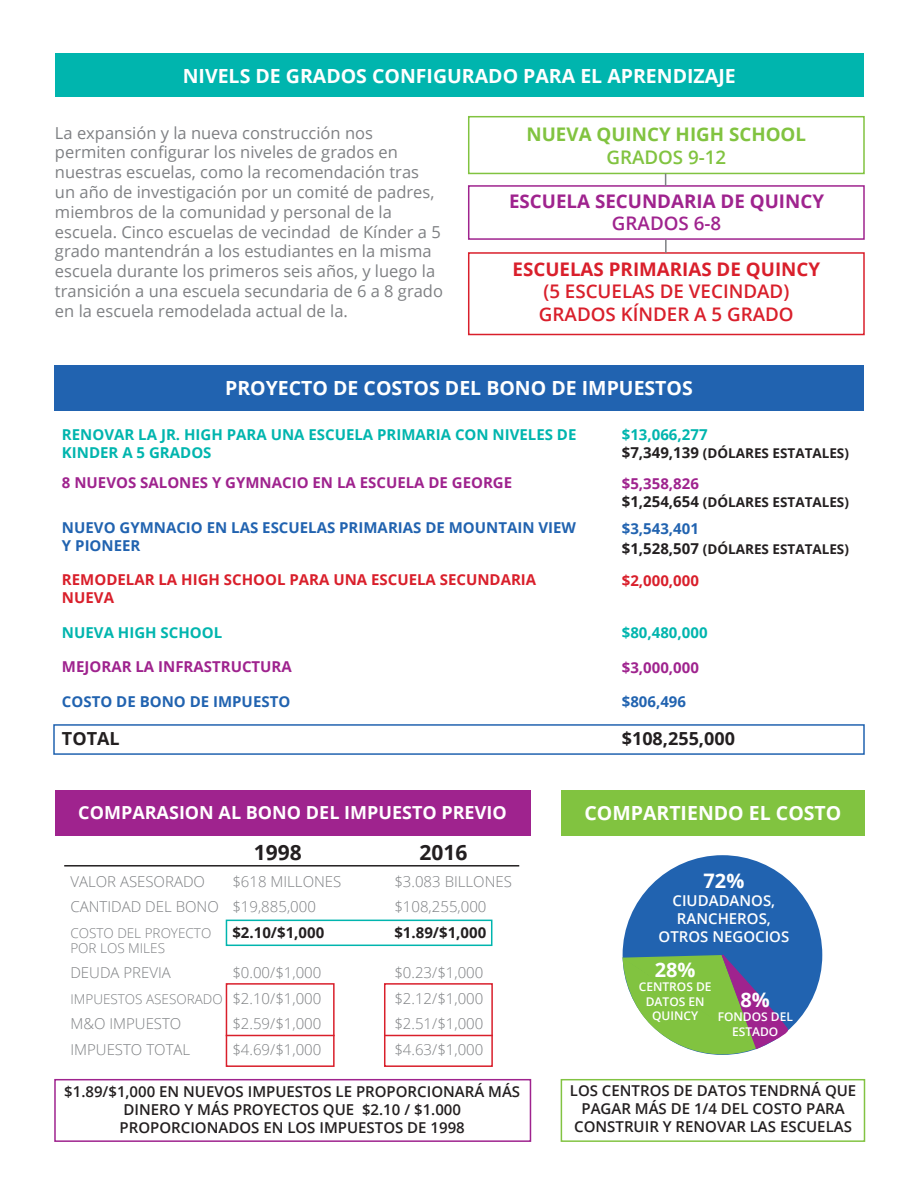
<style>
.page{position:relative;width:918px;height:1188px;background:#fff}
.page>*{position:absolute;margin:0;border:0;box-sizing:border-box;transform-origin:0 0}
.t1{font:700 21px "Open Sans";color:#231f20}
.t2{font:700 19.95px "Open Sans";color:#fff}
.t3{font:700 19.5px "Open Sans";color:#fff}
.t4{font:600 18.75px "Open Sans";color:#d91f2b}
.t5{font:700 18.75px "Open Sans";color:#d91f2b}
.t6{font:700 18.75px "Open Sans";color:#9f238e}
.t7{font:700 18.75px "Open Sans";color:#81c340}
.t8{font:600 18.75px "Open Sans";color:#81c340}
.t9{font:600 18.75px "Open Sans";color:#9f238e}
.t10{font:700 18px "Open Sans";color:#fff}
.t11{font:700 18px "Open Sans";color:#231f20}
.t12{font:16.5px/19.8px "Open Sans";color:#7e8083}
.t13{font:300 15px "Open Sans";color:#7e8083}
.t14{font:600 15px/18px "Open Sans";color:#231f20;text-align:center}
.t15{font:700 15px/18px "Open Sans";color:#00b5ae}
.t16{font:700 15px/18px "Open Sans";color:#2163b0}
.t17{font:700 15px "Open Sans";color:#9f238e}
.t18{font:700 15px "Open Sans";color:#d91f2b}
.t19{font:600 15px "Open Sans";color:#fff}
.t20{font:700 15px "Open Sans";color:#231f20}
.t21{font:700 13.5px "Open Sans";color:#231f20}
.t22{font:300 13.5px "Open Sans";color:#7e8083}
.t23{font:600 12px "Open Sans";color:#fff}
.s1{font-size:15px}
</style>
<div class="page">
<div style="left:54px;top:365px;width:810px;height:45px;background:#2163b0"></div>
<div style="left:561px;top:790px;width:303px;height:46px;background:#81c340"></div>
<div style="left:623px;top:855px;width:199px;height:200px;background:#2163b0;border-radius:50%"></div>
<div style="left:55px;top:790px;width:475px;height:46px;background:#9f238e"></div>
<hr style="left:64px;top:865px;width:455px;height:2px;background:#231f20">
<div style="left:54px;top:1079px;width:477px;height:63px;border:2px solid #9f238e"></div>
<div style="left:561px;top:1079px;width:304px;height:63px;border:2px solid #81c340"></div>
<div style="left:55px;top:54px;width:809px;height:43px;background:#00b5ae"></div>
<div style="left:53px;top:724px;width:812px;height:31px;border:2px solid #2163b0"></div>
<div style="left:468px;top:116px;width:397px;height:58px;border:2px solid #81c340"></div>
<div style="left:468px;top:185px;width:397px;height:55px;border:2px solid #9f238e"></div>
<div style="left:468px;top:252px;width:397px;height:83px;border:2px solid #d91f2b"></div>
<svg style="left:665px;top:173px;width:1px;height:13px"></svg>
<svg style="left:665px;top:239px;width:2px;height:14px"></svg>
<div style="left:226px;top:920px;width:266px;height:26px;border:2px solid #00b5ae"></div>
<div style="left:226px;top:983px;width:109px;height:84px;border:2px solid #d91f2b"></div>
<hr style="left:226px;top:1035px;width:109px;height:1px;background:#d91f2b">
<div style="left:384px;top:983px;width:109px;height:84px;border:2px solid #d91f2b"></div>
<hr style="left:384px;top:1035px;width:109px;height:1px;background:#d91f2b">
<svg style="left:622px;top:953px;width:166px;height:102px"></svg>
<p class="t3" style="left:183px;top:62px;width:554px">NIVELS DE GRADOS CONFIGURADO PARA EL APRENDIZAJE</p>
<p class="t12" style="left:55px;top:122px;width:320px">La expansión y la nueva construcción nos</p>
<p class="t12" style="left:55px;top:142px;width:381px">permiten configurar los niveles de grados en nuestras escuelas, como la recomendación tras un año de investigación por un comité de padres, miembros de la comunidad y personal de la</p>
<p class="t12" style="left:55px;top:221px;width:390px">escuela. Cinco escuelas de vecindad de Kínder a 5 grado mantendrán a los estudiantes en la misma escuela durante los primeros seis años, y luego la transición a una escuela secundaria de 6 a 8 grado en la escuela remodelada actual de la.</p>
<p class="t7" style="left:527px;top:121px;width:281px">NUEVA QUINCY HIGH SCHOOL</p>
<p class="t8" style="left:606px;top:144px;width:121px">GRADOS 9-12</p>
<p class="t6" style="left:509px;top:188px;width:316px">ESCUELA SECUNDARIA DE QUINCY</p>
<p class="t9" style="left:612px;top:211px;width:111px">GRADOS 6-8</p>
<p class="t5" style="left:513px;top:256px;width:309px">ESCUELAS PRIMARIAS DE QUINCY</p>
<p class="t4" style="left:543px;top:279px;width:247px">(5 ESCUELAS DE VECINDAD)</p>
<p class="t4" style="left:539px;top:301px;width:256px">GRADOS KÍNDER A 5 GRADO</p>
<p class="t3" style="left:225px;top:374px;width:469px">PROYECTO DE COSTOS DEL BONO DE IMPUESTOS</p>
<p class="t15" style="left:62px;top:425px;width:516px">RENOVAR LA JR. HIGH PARA UNA ESCUELA PRIMARIA CON NIVELES DE<br>KINDER A 5 GRADOS</p>
<p class="t17" style="left:62px;top:472px;width:452px">8 NUEVOS SALONES Y GYMNACIO EN LA ESCUELA DE GEORGE</p>
<p class="t16" style="left:62px;top:518px;width:516px">NUEVO GYMNACIO EN LAS ESCUELAS PRIMARIAS DE MOUNTAIN VIEW<br>Y PIONEER</p>
<p class="t18" style="left:62px;top:569px;width:476px">REMODELAR LA HIGH SCHOOL PARA UNA ESCUELA SECUNDARIA</p>
<p class="t18" style="left:62px;top:587px;width:54px">NUEVA</p>
<p class="t15" style="left:62px;top:623px;width:162px">NUEVA HIGH SCHOOL</p>
<p class="t17" style="left:62px;top:656px;width:231px">MEJORAR LA INFRASTRUCTURA</p>
<p class="t16" style="left:62px;top:692px;width:230px">COSTO DE BONO DE IMPUESTO</p>
<p class="t15" style="left:622px;top:425px;width:87px">$13,066,277</p>
<p class="t21" style="left:622px;top:443px;width:229px"><span class="s1">$7,349,139</span> (DÓLARES ESTATALES)</p>
<p class="t17" style="left:622px;top:473px;width:79px">$5,358,826</p>
<p class="t21" style="left:622px;top:492px;width:229px"><span class="s1">$1,254,654</span> (DÓLARES ESTATALES)</p>
<p class="t16" style="left:622px;top:519px;width:79px">$3,543,401</p>
<p class="t21" style="left:622px;top:540px;width:229px"><span class="s1">$1,528,507</span> (DÓLARES ESTATALES)</p>
<p class="t18" style="left:622px;top:570px;width:79px">$2,000,000</p>
<p class="t15" style="left:622px;top:623px;width:87px">$80,480,000</p>
<p class="t17" style="left:622px;top:657px;width:79px">$3,000,000</p>
<p class="t16" style="left:622px;top:692px;width:66px">$806,496</p>
<p class="t11" style="left:62px;top:725px;width:59px">TOTAL</p>
<p class="t11" style="left:622px;top:725px;width:115px">$108,255,000</p>
<p class="t10" style="left:78px;top:800px;width:430px">COMPARASION AL BONO DEL IMPUESTO PREVIO</p>
<p class="t1" style="left:254px;top:838px;width:49px">1998</p>
<p class="t1" style="left:419px;top:838px;width:49px">2016</p>
<p class="t13" style="left:70px;top:871px;width:136px">VALOR ASESORADO</p>
<p class="t13" style="left:232px;top:871px;width:111px">$618 MILLONES</p>
<p class="t13" style="left:394px;top:871px;width:119px">$3.083 BILLONES</p>
<p class="t13" style="left:70px;top:896px;width:247px">CANTIDAD DEL BONO $19,885,000</p>
<p class="t13" style="left:394px;top:896px;width:94px">$108,255,000</p>
<p class="t22" style="left:70px;top:923px;width:142px">COSTO DEL PROYECTO</p>
<p class="t20" style="left:232px;top:921px;width:93px">$2.10/$1,000</p>
<p class="t20" style="left:394px;top:921px;width:93px">$1.89/$1,000</p>
<p class="t13" style="left:70px;top:962px;width:102px">DEUDA PREVIA</p>
<p class="t13" style="left:232px;top:962px;width:90px">$0.00/$1,000</p>
<p class="t13" style="left:394px;top:962px;width:90px">$0.23/$1,000</p>
<p class="t22" style="left:70px;top:989px;width:252px">IMPUESTOS ASESORADO <span class="s1">$2.10/$1,000</span></p>
<p class="t13" style="left:394px;top:988px;width:90px">$2.12/$1,000</p>
<p class="t13" style="left:70px;top:1013px;width:113px">M&amp;O IMPUESTO</p>
<p class="t13" style="left:232px;top:1013px;width:90px">$2.59/$1,000</p>
<p class="t13" style="left:394px;top:1013px;width:90px">$2.51/$1,000</p>
<p class="t13" style="left:70px;top:1039px;width:121px">IMPUESTO TOTAL</p>
<p class="t13" style="left:232px;top:1039px;width:90px">$4.69/$1,000</p>
<p class="t13" style="left:394px;top:1039px;width:90px">$4.63/$1,000</p>
<p class="t22" style="left:70px;top:939px;width:96px">POR LOS MILES</p>
<p class="t14" style="left:64px;top:1083px;width:457px">$1.89/$1,000 EN NUEVOS IMPUESTOS LE PROPORCIONARÁ MÁS<br>DINERO Y MÁS PROYECTOS QUE $2.10 / $1.000</p>
<p class="t14" style="left:120px;top:1119px;width:347px">PROPORCIONADOS EN LOS IMPUESTOS DE 1998</p>
<p class="t3" style="left:584px;top:799px;width:258px">COMPARTIENDO EL COSTO</p>
<p class="t2" style="left:704px;top:867px;width:42px">72%</p>
<p class="t19" style="left:673px;top:890px;width:104px">CIUDADANOS,</p>
<p class="t19" style="left:677px;top:908px;width:95px">RANCHEROS,</p>
<p class="t19" style="left:659px;top:926px;width:132px">OTROS NEGOCIOS</p>
<p class="t2" style="left:655px;top:956px;width:42px">28%</p>
<p class="t23" style="left:639px;top:979px;width:74px">CENTROS DE</p>
<p class="t23" style="left:646px;top:993px;width:60px">DATOS EN</p>
<p class="t23" style="left:652px;top:1008px;width:48px">QUINCY</p>
<p class="t2" style="left:741px;top:986px;width:31px">8%</p>
<p class="t23" style="left:718px;top:1009px;width:77px">FONDOS DEL</p>
<p class="t23" style="left:732px;top:1023px;width:48px">ESTADO</p>
<p class="t14" style="left:570px;top:1081px;width:288px">LOS CENTROS DE DATOS TENDRNÁ QUE<br>PAGAR MÁS DE 1/4 DEL COSTO PARA<br>CONSTRUIR Y RENOVAR LAS ESCUELAS</p>
</div>
